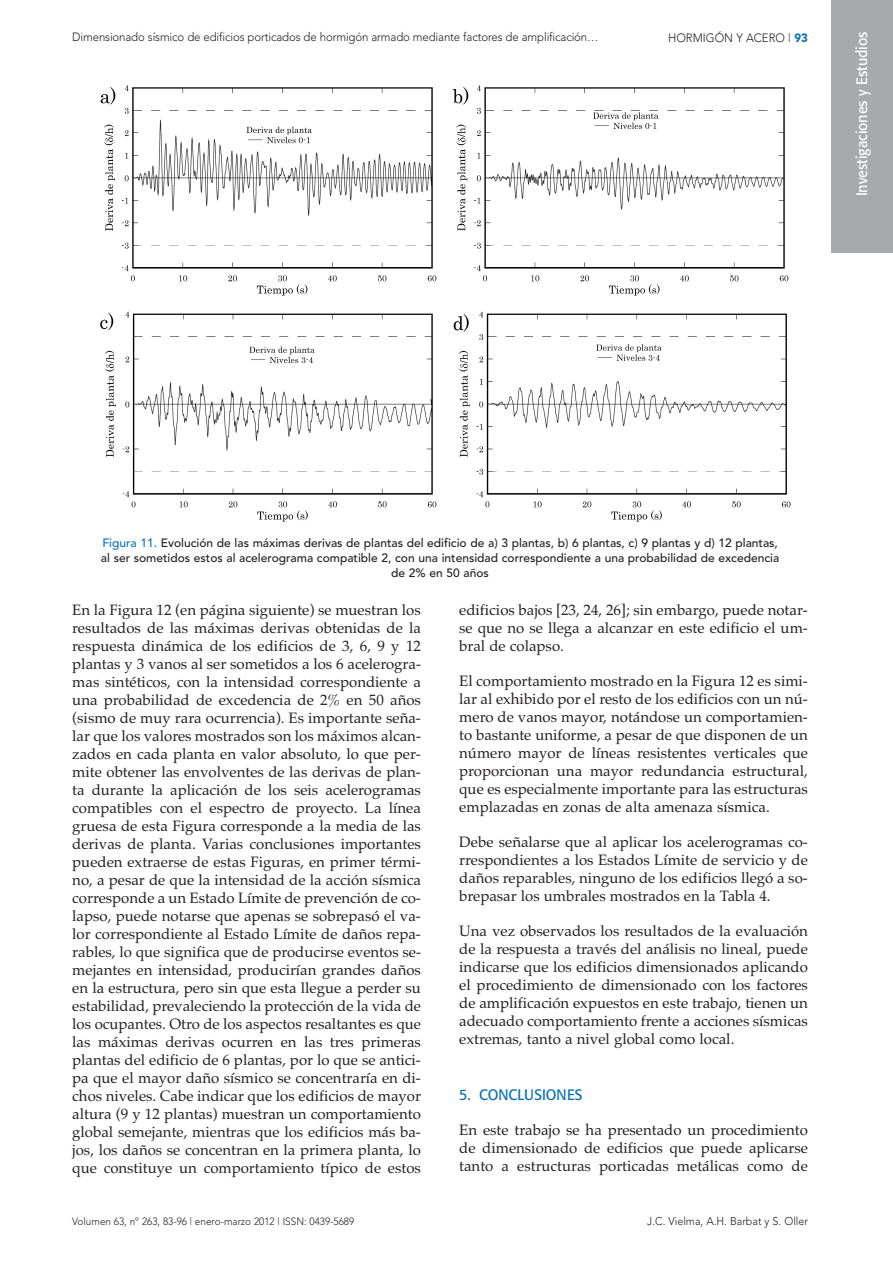
<style>
.page{position:relative;width:893px;height:1263px;background:#fff}
.page>*{position:absolute;margin:0;border:0;box-sizing:border-box;transform-origin:0 0}
.t1{font:15px/18px "Palatino";color:#231f20;text-align:justify}
.t2{font:15px "Formata";color:#fff;scale:.95 1}
.t3{font:15px "Formata";color:#0970b9;scale:.95 1}
.t4{font:500 12px/15px "Avenir";color:#231f20;text-align:center}
.t5{font:300 12px "Avenir";letter-spacing:-.01em;color:#231f20;scale:.95 1}
.t6{font:300 11.25px "Avenir";color:#231f20;scale:.95 1}
.t7{font:300 10.5px "Avenir";color:#231f20;scale:.95 1}
.s1{font-weight:900;color:#0970b9}
.s2{color:#0970b9}
</style>
<div class="page">
<div style="left:831px;top:0;width:62px;height:252px;background:#a8a9ad"></div>
<img style="left:100px;top:85px;width:337px;height:211px">
<img style="left:452px;top:85px;width:337px;height:211px">
<img style="left:100px;top:311px;width:337px;height:211px">
<img style="left:453px;top:311px;width:338px;height:211px">
<p class="t5" style="left:72px;top:32px;width:555px">Dimensionado sísmico de edificios porticados de hormigón armado mediante factores de amplificación…</p>
<p class="t5" style="left:668px;top:33px;width:149px">HORMIGÓN Y ACERO | <span class="s1">93</span></p>
<p class="t2" style="left:855px;top:196px;width:175px;rotate:-90deg">Investigaciones y Estudios</p>
<p class="t4" style="left:101px;top:536px;width:680px"><span class="s2">Figura 11.</span> Evolución de las máximas derivas de plantas del edificio de a) 3 plantas, b) 6 plantas, c) 9 plantas y d) 12 plantas, al ser sometidos estos al acelerograma compatible 2, con una intensidad correspondiente a una probabilidad de excedencia de 2% en 50 años</p>
<p class="t1" style="left:72px;top:602px;width:350px">En la Figura 12 (en página siguiente) se muestran los resultados de las máximas derivas obtenidas de la respuesta dinámica de los edificios de 3, 6, 9 y 12 plantas y 3 vanos al ser sometidos a los 6 acelerogra&shy;mas sintéticos, con la intensidad correspondiente a una probabilidad de excedencia de 2% en 50 años (sismo de muy rara ocurrencia). Es importante seña&shy;lar que los valores mostrados son los máximos alcan&shy;zados en cada planta en valor absoluto, lo que per&shy;mite obtener las envolventes de las derivas de plan&shy;ta durante la aplicación de los seis acelerogramas compatibles con el espectro de proyecto. La línea gruesa de esta Figura corresponde a la media de las derivas de planta. Varias conclusiones importantes pueden extraerse de estas Figuras, en primer térmi&shy;no, a pesar de que la intensidad de la acción sísmica corresponde a un Estado Límite de prevención de co&shy;lapso, puede notarse que apenas se sobrepasó el va&shy;lor correspondiente al Estado Límite de daños repa&shy;rables, lo que significa que de producirse eventos se&shy;mejantes en intensidad, producirían grandes daños en la estructura, pero sin que esta llegue a perder su estabilidad, prevaleciendo la protección de la vida de los ocupantes. Otro de los aspectos resaltantes es que las máximas derivas ocurren en las tres primeras plantas del edificio de 6 plantas, por lo que se antici&shy;pa que el mayor daño sísmico se concentraría en di&shy;chos niveles. Cabe indicar que los edificios de mayor altura (9 y 12 plantas) muestran un comportamiento global semejante, mientras que los edificios más ba&shy;jos, los daños se concentran en la primera planta, lo que constituye un comportamiento típico de estos</p>
<p class="t1" style="left:459px;top:602px;width:350px">edificios bajos [23, 24, 26]; sin embargo, puede notar&shy;se que no se llega a alcanzar en este edificio el um&shy;bral de colapso.</p>
<p class="t1" style="left:459px;top:673px;width:350px">El comportamiento mostrado en la Figura 12 es simi&shy;lar al exhibido por el resto de los edificios con un nú&shy;mero de vanos mayor, notándose un comportamien&shy;to bastante uniforme, a pesar de que disponen de un número mayor de líneas resistentes verticales que proporcionan una mayor redundancia estructural, que es especialmente importante para las estructuras emplazadas en zonas de alta amenaza sísmica.</p>
<p class="t1" style="left:459px;top:834px;width:350px">Debe señalarse que al aplicar los acelerogramas co&shy;rrespondientes a los Estados Límite de servicio y de daños reparables, ninguno de los edificios llegó a so&shy;brepasar los umbrales mostrados en la Tabla 4.</p>
<p class="t1" style="left:459px;top:923px;width:350px">Una vez observados los resultados de la evaluación de la respuesta a través del análisis no lineal, puede indicarse que los edificios dimensionados aplicando el procedimiento de dimensionado con los factores de amplificación expuestos en este trabajo, tienen un adecuado comportamiento frente a acciones sísmicas extremas, tanto a nivel global como local.</p>
<p class="t3" style="left:459px;top:1088px;width:131px">5. CONCLUSIONES</p>
<p class="t1" style="left:459px;top:1123px;width:350px">En este trabajo se ha presentado un procedimiento de dimensionado de edificios que puede aplicarse tanto a estructuras porticadas metálicas como de</p>
<p class="t7" style="left:72px;top:1217px;width:298px">Volumen 63, nº 263, 83-96 | enero-marzo 2012 | ISSN: 0439-5689</p>
<p class="t6" style="left:647px;top:1216px;width:171px">J.C. Vielma, A.H. Barbat y S. Oller</p>
</div>
